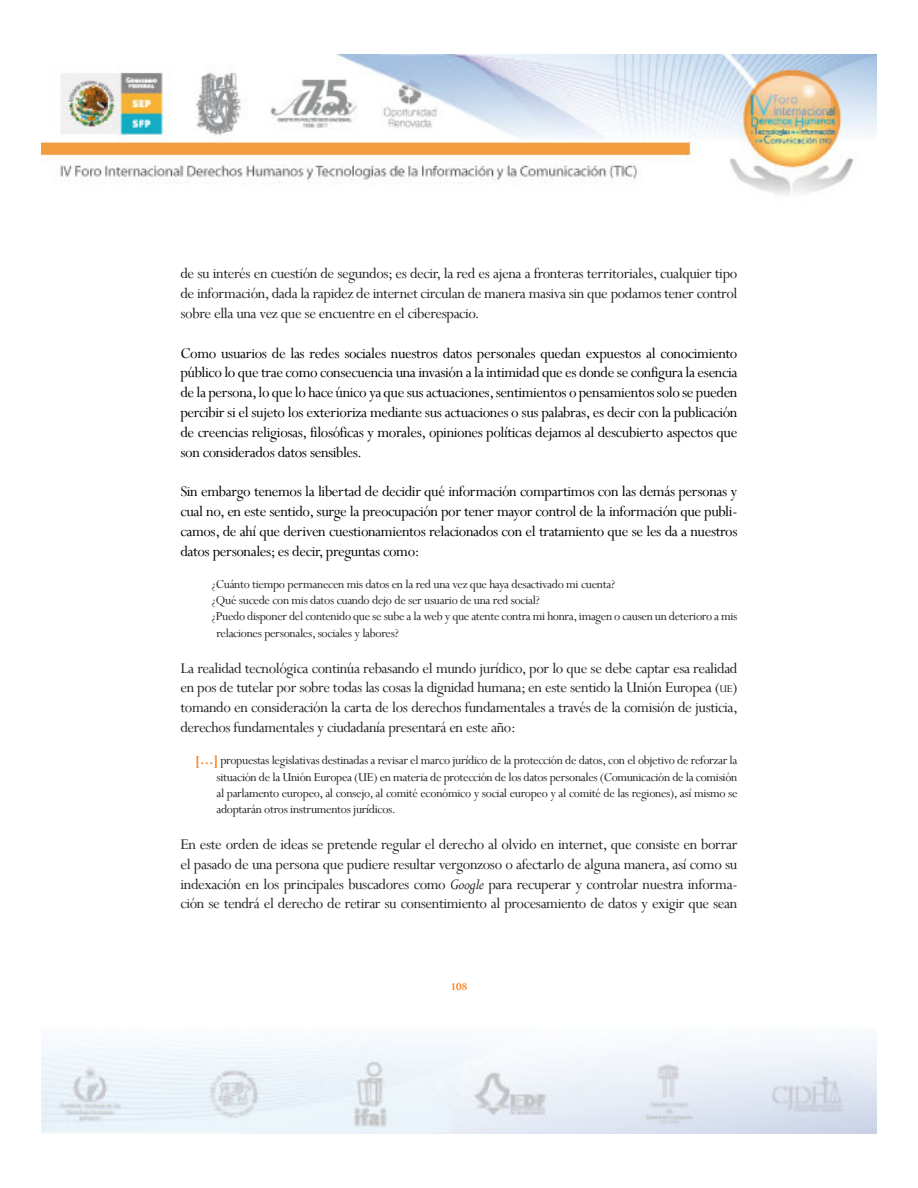
<style>
.page{position:relative;width:918px;height:1188px;background:#fff}
.page>*{position:absolute;margin:0;border:0;box-sizing:border-box;transform-origin:0 0}
.t1{font:16.5px/19.8px "Perpetua";letter-spacing:-.025em;color:#231f20;text-align:justify}
.Body_1{font:16.5px/19.8px "Perpetua";letter-spacing:-.025em;color:#000;text-align:justify}
.t2{font:13.5px/16.2px "Perpetua";letter-spacing:-.025em;color:#231f20}
.t3{font:12px "Perpetua";color:#fc801b}
.s1{font-size:11.55px}
.s2{font-weight:700;color:#fc801b}
.s3{font-style:italic}
</style>
<div class="page">
<img style="left:42px;top:54px;width:834px;height:1080px">
<p class="t1" style="left:180px;top:263px;width:559px">de su interés en cuestión de segundos; es decir, la red es ajena a fronteras territoriales, cualquier tipo de información, dada la rapidez de internet circulan de manera masiva sin que podamos tener control sobre ella una vez que se encuentre en el ciberespacio.</p>
<p class="Body_1" style="left:180px;top:343px;width:559px">Como usuarios de las redes sociales nuestros datos personales quedan expuestos al conocimiento público lo que trae como consecuencia una invasión a la intimidad que es donde se configura la esencia de la persona, lo que lo hace único ya que sus actuaciones, sentimientos o pensamientos solo se pueden percibir si el sujeto los exterioriza mediante sus actuaciones o sus palabras, es decir con la publicación de creencias religiosas, filosóficas y morales, opiniones políticas dejamos al descubierto aspectos que son considerados datos sensibles.</p>
<p class="Body_1" style="left:180px;top:481px;width:559px">Sin embargo tenemos la libertad de decidir qué información compartimos con las demás personas y cual no, en este sentido, surge la preocupación por tener mayor control de la información que publi&shy;camos, de ahí que deriven cuestionamientos relacionados con el tratamiento que se les da a nuestros datos personales; es decir, preguntas como:</p>
<p class="t2" style="left:212px;top:576px;width:405px">¿Cuánto tiempo permanecen mis datos en la red una vez que haya desactivado mi cuenta?</p>
<p class="t2" style="left:212px;top:592px;width:329px">¿Qué sucede con mis datos cuando dejo de ser usuario de una red social?</p>
<p class="t2" style="left:216px;top:608px;width:523px;text-indent:-4px">¿Puedo disponer del contenido que se sube a la web y que atente contra mi honra, imagen o causen un deterioro a mis relaciones personales, sociales y labores?</p>
<p class="t1" style="left:180px;top:658px;width:559px">La realidad tecnológica continúa rebasando el mundo jurídico, por lo que se debe captar esa realidad en pos de tutelar por sobre todas las cosas la dignidad humana; en este sentido la Unión Europea (<span class="s1">ue</span>) tomando en consideración la carta de los derechos fundamentales a través de la comisión de justicia, derechos fundamentales y ciudadanía presentará en este año:</p>
<p class="t2" style="left:216px;top:752px;width:523px;text-align:justify;text-indent:-21px"><span class="s2">[…]</span> propuestas legislativas destinadas a revisar el marco jurídico de la protección de datos, con el objetivo de reforzar la situación de la Unión Europea (UE) en materia de protección de los datos personales (Comunicación de la comisión al parlamento europeo, al consejo, al comité económico y social europeo y al comité de las regiones), así mismo se adoptarán otros instrumentos jurídicos.</p>
<p class="t1" style="left:180px;top:834px;width:559px">En este orden de ideas se pretende regular el derecho al olvido en internet, que consiste en borrar el pasado de una persona que pudiere resultar vergonzoso o afectarlo de alguna manera, así como su indexación en los principales buscadores como <span class="s3">Google</span> para recuperar y controlar nuestra informa&shy;ción se tendrá el derecho de retirar su consentimiento al procesamiento de datos y exigir que sean</p>
<p class="t3" style="left:451px;top:979px;width:18px">108</p>
</div>
